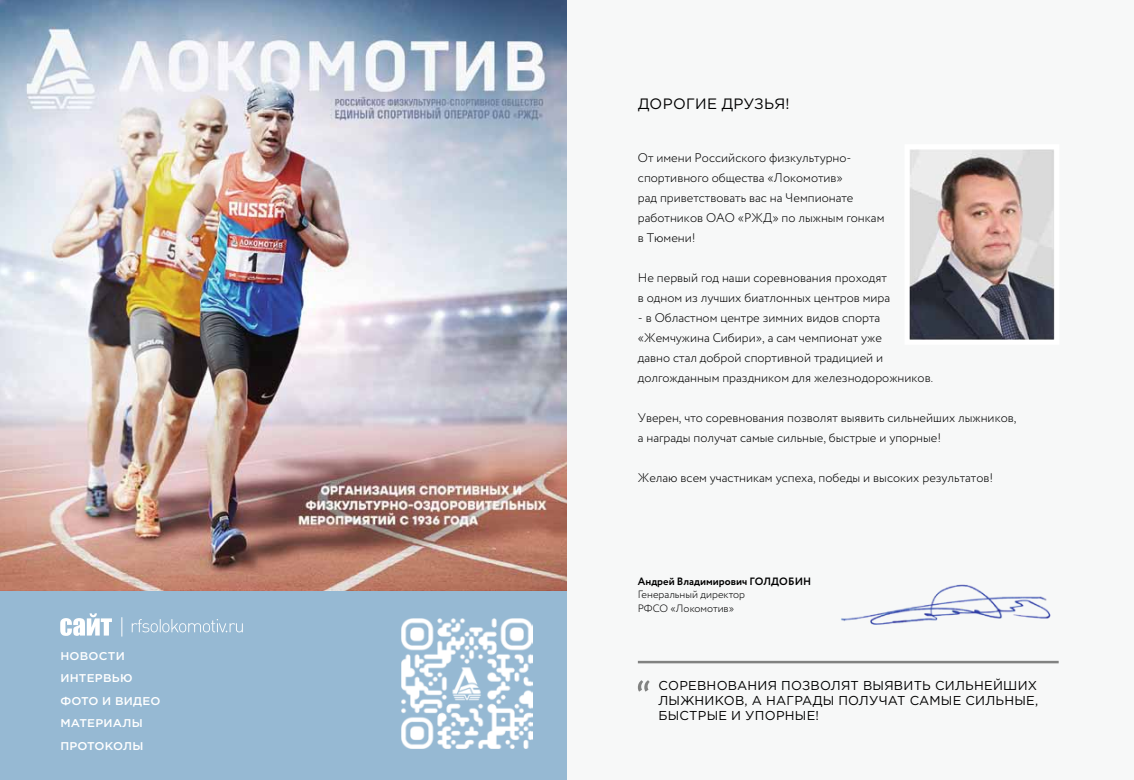
<style>
.page{position:relative;width:1134px;height:780px;background:#fff}
.page>*{position:absolute;margin:0;border:0;box-sizing:border-box;transform-origin:0 0}
.t1{font:15px "Gotham Pro";letter-spacing:.02em;color:#000}
.t2{font:12.88px/15.5px "Gotham Pro";letter-spacing:.02em;color:#000;text-align:justify}
.t3{font:300 12.5px/20px "Circe";color:#000}
.t4{font:500 11.25px/22.5px "Gotham Pro";letter-spacing:.02em;color:#fff;scale:1.05 1}
.t5{font:300 10.62px/13.5px "Circe";color:#000}
.t6{font:700 10.62px "Circe";color:#000}
</style>
<div class="page">
<div style="left:459px;top:0;width:675px;height:780px;background:#f7f8f8"></div>
<hr style="left:638px;top:660px;width:421px;height:3px;background:#818281">
<img style="left:910px;top:150px;width:143px;height:189px">
<div style="left:904px;top:144px;width:155px;height:201px;border:5px solid #fff"></div>
<svg style="left:638px;top:680px;width:12px;height:11px"></svg>
<img style="left:841px;top:584px;width:210px;height:41px">
<div style="left:0;top:0;width:567px;height:780px;background:#96b9d3"></div>
<img style="left:0;top:0;width:567px;height:591px">
<svg style="left:132px;top:619px;width:111px;height:13px"></svg>
<svg style="left:60px;top:613px;width:52px;height:22px"></svg>
<svg style="left:122px;top:617px;width:1px;height:19px"></svg>
<img style="left:402px;top:618px;width:130px;height:131px">
<p class="t4" style="left:60px;top:644px;width:97px">Новости<br>Интервью<br>Фото и видео материалы<br>Протокол ы</p>
<p class="t1" style="left:638px;top:95px;width:153px">Дорогие друзья!</p>
<p class="t3" style="left:638px;top:148px;width:248px">От имени Российского физкультурно&shy;спортивного общества «Локомотив»<br>рад приветствовать вас на Чемпионате работников ОАО «РЖД» по лыжным гонкам в Тюмени!</p>
<p class="t3" style="left:638px;top:268px;width:254px">Не первый год наши соревнования проходят в одном из лучших биатлонных центров мира</p>
<p class="t3" style="left:638px;top:308px;width:297px">- в Областном центре зимних видов спорта «Жемчужина Сибири», а сам чемпионат уже<br>давно стал доброй спортивной традицией и долгожданным праздником для железнодорожников.</p>
<p class="t3" style="left:638px;top:408px;width:380px">Уверен, что соревнования позволят выявить сильнейших лыжников, а награды получат самые сильные, быстрые и упорные!</p>
<p class="t3" style="left:638px;top:468px;width:357px">Желаю всем участникам успеха, победы и высоких результатов!</p>
<p class="t6" style="left:638px;top:574px;width:175px">Андрей Владимирович ГОЛДОБИН</p>
<p class="t5" style="left:638px;top:588px;width:109px">Генеральный директор<br>РФСО «Локомотив»</p>
<p class="t2" style="left:658px;top:677px;width:381px">соревнования позволят выявить сильнейших лыжников, а награды получат самые сильные, быстрые и упорные!</p>
</div>
